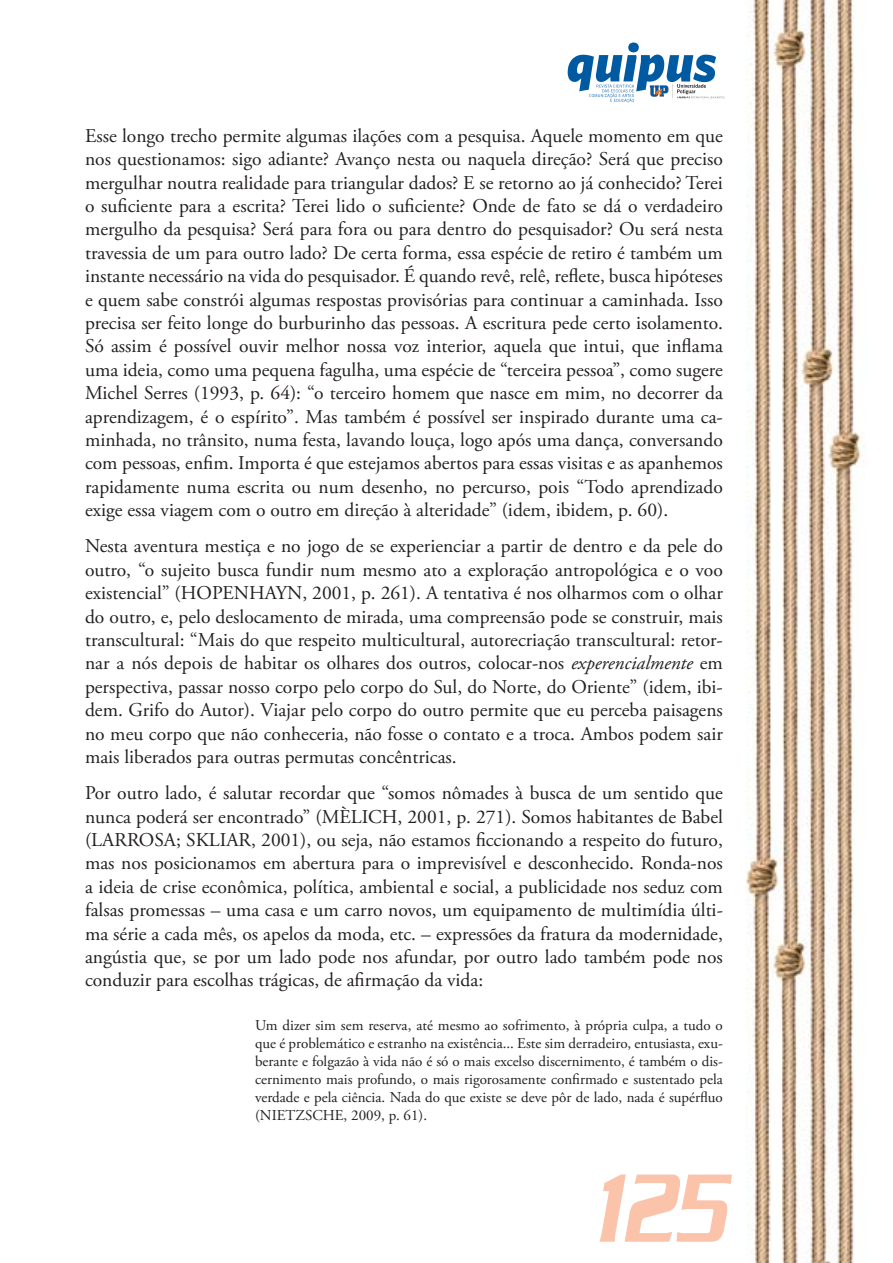
<style>
.page{position:relative;width:893px;height:1263px;background:#fff}
.page>*{position:absolute;margin:0;border:0;box-sizing:border-box;transform-origin:0 0}
.t1{font:italic 500 105px "Serpentine Std";color:#fbc4aa;scale:.7 1}
.t2{font:19.5px/23.4px "Adobe Garamond Pro";color:#231f20;text-align:justify}
.t3{font:15px/18px "Adobe Garamond Pro";color:#231f20;text-align:justify}
.s1{font-style:italic}
</style>
<div class="page">
<img style="left:567px;top:0;width:298px;height:1263px">
<svg style="left:568px;top:43px;width:157px;height:60px"></svg>
<p class="t2" style="left:85px;top:126px;width:639px">Esse longo trecho permite algumas ilações com a pesquisa. Aquele momento em que nos questionamos: sigo adiante? Avanço nesta ou naquela direção? Será que preciso mergulhar noutra realidade para triangular dados? E se retorno ao já conhecido? Terei o suficiente para a escrita? Terei lido o suficiente? Onde de fato se dá o verdadeiro mergulho da pesquisa? Será para fora ou para dentro do pesquisador? Ou será nesta travessia de um para outro lado? De certa forma, essa espécie de retiro é também um instante necessário na vida do pesquisador. É quando revê, relê, reflete, busca hipóteses e quem sabe constrói algumas respostas provisórias para continuar a caminhada. Isso precisa ser feito longe do burburinho das pessoas. A escritura pede certo isolamento.<br>Só assim é possível ouvir melhor nossa voz interior, aquela que intui, que inflama uma ideia, como uma pequena fagulha, uma espécie de “terceira pessoa”, como sugere Michel Serres (1993, p. 64): “o terceiro homem que nasce em mim, no decorrer da aprendizagem, é o espírito”. Mas também é possível ser inspirado durante uma ca&shy;minhada, no trânsito, numa festa, lavando louça, logo após uma dança, conversando com pessoas, enfim. Importa é que estejamos abertos para essas visitas e as apanhemos rapidamente numa escrita ou num desenho, no percurso, pois “Todo aprendizado exige essa viagem com o outro em direção à alteridade” (idem, ibidem, p. 60).</p>
<p class="t2" style="left:85px;top:536px;width:639px">Nesta aventura mestiça e no jogo de se experienciar a partir de dentro e da pele do outro, “o sujeito busca fundir num mesmo ato a exploração antropológica e o voo existencial” (HOPENHAYN, 2001, p. 261). A tentativa é nos olharmos com o olhar do outro, e, pelo deslocamento de mirada, uma compreensão pode se construir, mais transcultural: “Mais do que respeito multicultural, autorecriação transcultural: retor&shy;nar a nós depois de habitar os olhares dos outros, colocar-nos <span class="s1">experencialmente</span> em perspectiva, passar nosso corpo pelo corpo do Sul, do Norte, do Oriente” (idem, ibi&shy;dem. Grifo do Autor). Viajar pelo corpo do outro permite que eu perceba paisagens no meu corpo que não conheceria, não fosse o contato e a troca. Ambos podem sair mais liberados para outras permutas concêntricas.</p>
<p class="t2" style="left:85px;top:783px;width:639px">Por outro lado, é salutar recordar que “somos nômades à busca de um sentido que nunca poderá ser encontrado” (MÈLICH, 2001, p. 271). Somos habitantes de Babel (LARROSA; SKLIAR, 2001), ou seja, não estamos ficcionando a respeito do futuro, mas nos posicionamos em abertura para o imprevisível e desconhecido. Ronda-nos a ideia de crise econômica, política, ambiental e social, a publicidade nos seduz com falsas promessas – uma casa e um carro novos, um equipamento de multimídia últi&shy;ma série a cada mês, os apelos da moda, etc. – expressões da fratura da modernidade, angústia que, se por um lado pode nos afundar, por outro lado também pode nos conduzir para escolhas trágicas, de afirmação da vida:</p>
<p class="t3" style="left:255px;top:1017px;width:469px">Um dizer sim sem reserva, até mesmo ao sofrimento, à própria culpa, a tudo o que é problemático e estranho na existência... Este sim derradeiro, entusiasta, exu&shy;berante e folgazão à vida não é só o mais excelso discernimento, é também o dis&shy;cernimento mais profundo, o mais rigorosamente confirmado e sustentado pela verdade e pela ciência. Nada do que existe se deve pôr de lado, nada é supérfluo (NIETZSCHE, 2009, p. 61).</p>
<h1 class="t1" style="left:592px;top:1176px;width:192px">125</h1>
</div>
